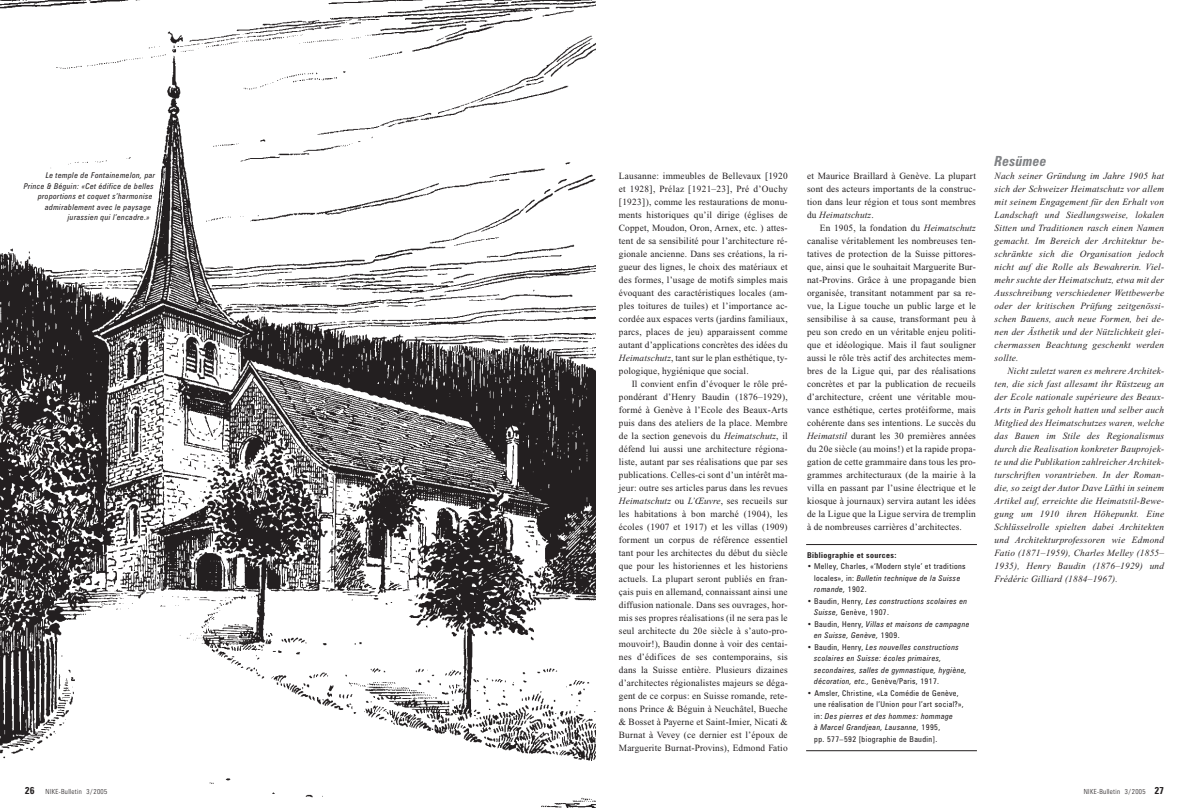
<style>
.page{position:relative;width:1191px;height:808px;background:#fff}
.page>*{position:absolute;margin:0;border:0;box-sizing:border-box;transform-origin:0 0}
.t1{font:italic 700 condensed 14px "Zurich BT";letter-spacing:.015em;color:#808285}
.t2{font:9.5px/13px "Times New Roman";letter-spacing:.015em;color:#231f20;text-align:justify}
.t3{font:italic 9.5px/13px "Times New Roman";letter-spacing:.025em;color:#231f20;text-align:justify}
.t4{font:italic condensed 8px/11.5px "Zurich BT";letter-spacing:.05em;color:#231f20}
.t5{font:condensed 8px/11.5px "Zurich BT";letter-spacing:.05em;color:#231f20}
.t6{font:700 condensed 8px "Zurich BT";letter-spacing:.05em;color:#231f20}
.t7{font:300 condensed 7px "Zurich BT";letter-spacing:.045em;color:#231f20}
.s1{font-style:italic}
.s2{font-style:normal}
.s3{font-weight:700;font-size:10px}
</style>
<div class="page">
<img style="left:0;top:0;width:595px;height:808px">
<hr style="left:806px;top:544px;width:171px;height:1px;background:#231f20">
<hr style="left:806px;top:750px;width:171px;height:1px;background:#231f20">
<p class="t4" style="left:46px;top:170px;width:111px">Le temple de Fontainemelon, par</p>
<p class="t4" style="left:24px;top:181px;width:132px">Prince &amp; Béguin: «Cet édifice de belles</p>
<p class="t4" style="left:38px;top:191px;width:116px">proportions et coquet s’harmonise</p>
<p class="t4" style="left:45px;top:202px;width:107px">admirablement avec le paysage</p>
<p class="t4" style="left:68px;top:212px;width:83px">jurassien qui l’encadre.»</p>
<p class="t2" style="left:619px;top:170px;width:170px">Lausanne: immeubles de Bellevaux [1920 et 1928], Prélaz [1921–23], Pré d’Ouchy [1923]), comme les restaurations de monu&shy;ments historiques qu’il dirige (églises de Coppet, Moudon, Oron, Arnex, etc. ) attes&shy;tent de sa sensibilité pour l’architecture ré&shy;gionale ancienne. Dans ses créations, la ri&shy;gueur des lignes, le choix des matériaux et des formes, l’usage de motifs simples mais évoquant des caractéristiques locales (am&shy;ples toitures de tuiles) et l’importance ac&shy;cordée aux espaces verts (jardins familiaux, parcs, places de jeu) apparaissent comme autant d’applications concrètes des idées du <span class="s1">Heimatschutz</span>, tant sur le plan esthétique, ty&shy;pologique, hygiénique que social.</p>
<p class="t2" style="left:619px;top:378px;width:170px;text-indent:13px">Il convient enfin d’évoquer le rôle pré&shy;pondérant d’Henry Baudin (1876–1929), formé à Genève à l’Ecole des Beaux-Arts puis dans des ateliers de la place. Membre de la section genevois du <span class="s1">Heimatschutz</span>, il défend lui aussi une architecture régiona&shy;liste, autant par ses réalisations que par ses publications. Celles-ci sont d’un intérêt ma&shy;jeur: outre ses articles parus dans les revues <span class="s1">Heimatschutz</span> ou <span class="s1">L’Œuvre</span>, ses recueils sur les habitations à bon marché (1904), les écoles (1907 et 1917) et les villas (1909) forment un corpus de référence essentiel tant pour les architectes du début du siècle que pour les historiennes et les historiens actuels. La plupart seront publiés en fran&shy;çais puis en allemand, connaissant ainsi une diffusion nationale. Dans ses ouvrages, hor&shy;mis ses propres réalisations (il ne sera pas le seul architecte du 20e siècle à s’auto-pro&shy;mouvoir!), Baudin donne à voir des centai&shy;nes d’édifices de ses contemporains, sis dans la Suisse entière. Plusieurs dizaines d’architectes régionalistes majeurs se déga&shy;gent de ce corpus: en Suisse romande, rete&shy;nons Prince &amp; Béguin à Neuchâtel, Bueche &amp; Bosset à Payerne et Saint-Imier, Nicati &amp; Burnat à Vevey (ce dernier est l’époux de Marguerite Burnat-Provins), Edmond Fatio</p>
<p class="t2" style="left:807px;top:170px;width:170px">et Maurice Braillard à Genève. La plupart sont des acteurs importants de la construc&shy;tion dans leur région et tous sont membres du <span class="s1">Heimatschutz</span>.</p>
<p class="t2" style="left:807px;top:222px;width:170px;text-indent:13px">En 1905, la fondation du <span class="s1">Heimatschutz </span>canalise véritablement les nombreuses ten&shy;tatives de protection de la Suisse pittores&shy;que, ainsi que le souhaitait Marguerite Bur&shy;nat-Provins. Grâce à une propagande bien organisée, transitant notamment par sa re&shy;vue, la Ligue touche un public large et le sensibilise à sa cause, transformant peu à peu son credo en un véritable enjeu politi&shy;que et idéologique. Mais il faut souligner aussi le rôle très actif des architectes mem&shy;bres de la Ligue qui, par des réalisations concrètes et par la publication de recueils d’architecture, créent une véritable mou&shy;vance esthétique, certes protéiforme, mais cohérente dans ses intentions. Le succès du <span class="s1">Heimatstil</span> durant les 30 premières années du 20e siècle (au moins!) et la rapide propa&shy;gation de cette grammaire dans tous les pro&shy;grammes architecturaux (de la mairie à la villa en passant par l’usine électrique et le kiosque à journaux) servira autant les idées de la Ligue que la Ligue servira de tremplin à de nombreuses carrières d’architectes.</p>
<p class="t6" style="left:807px;top:552px;width:91px">Bibliographie et sources:</p>
<p class="t5" style="left:814px;top:561px;width:153px;text-indent:-7px">• Melley, Charles, «‘Modern style’ et traditions locales», in: <span class="s1">Bulletin technique de la Suisse romande,</span> 1902.</p>
<p class="t4" style="left:814px;top:596px;width:154px;text-indent:-7px"><span class="s2">• Baudin, Henry,</span> Les constructions scolaires en<br>Suisse, <span class="s2">Genève, 1907.</span></p>
<p class="t4" style="left:814px;top:619px;width:157px;text-indent:-7px"><span class="s2">• Baudin, Henry,</span> Villas et maisons de campagne en Suisse, Genève, <span class="s2">1909.</span></p>
<p class="t4" style="left:814px;top:642px;width:154px;text-indent:-7px"><span class="s2">• Baudin, Henry,</span> Les nouvelles constructions scolaires en Suisse: écoles primaires, secondaires, salles de gymnastique, hygiène, décoration, etc., <span class="s2">Genève/Paris, 1917.</span></p>
<p class="t5" style="left:814px;top:688px;width:151px;text-indent:-7px">• Amsler, Christine, «La Comédie de Genève, une réalisation de l’Union pour l’art social?», in: <span class="s1">Des pierres et des hommes: hommage<br>à Marcel Grandjean, Lausanne,</span> 1995,<br>pp. 577–592 [biographie de Baudin].</p>
<h1 class="t1" style="left:994px;top:156px;width:53px">Resümee</h1>
<p class="t3" style="left:994px;top:170px;width:171px">Nach seiner Gründung im Jahre 1905 hat sich der Schweizer Heimatschutz vor allem mit seinem Engagement für den Erhalt von Landschaft und Siedlungsweise, lokalen Sitten und Traditionen rasch einen Namen gemacht. Im Bereich der Architektur be&shy;schränkte sich die Organisation jedoch nicht auf die Rolle als Bewahrerin. Viel&shy;mehr suchte der Heimatschutz, etwa mit der Ausschreibung verschiedener Wettbewerbe oder der kritischen Prüfung zeitgenössi&shy;schen Bauens, auch neue Formen, bei de&shy;nen der Ästhetik und der Nützlichkeit glei&shy;chermassen Beachtung geschenkt werden sollte.</p>
<p class="t3" style="left:994px;top:365px;width:171px;text-indent:13px">Nicht zuletzt waren es mehrere Architek&shy;ten, die sich fast allesamt ihr Rüstzeug an der Ecole nationale supérieure des Beaux-Arts in Paris geholt hatten und selber auch Mitglied des Heimatschutzes waren, welche das Bauen im Stile des Regionalismus durch die Realisation konkreter Bauprojek&shy;te und die Publikation zahlreicher Architek&shy;turschriften vorantrieben. In der Roman&shy;die, so zeigt der Autor Dave Lüthi in seinem Artikel auf, erreichte die Heimatstil-Bewe&shy;gung um 1910 ihren Höhepunkt. Eine Schlüsselrolle spielten dabei Architekten und Architekturprofessoren wie Edmond Fatio (1871–1959), Charles Melley (1855– 1935), Henry Baudin (1876–1929) und Frédéric Gilliard (1884–1967).</p>
<p class="t7" style="left:25px;top:789px;width:84px"><span class="s3">26</span> NIKE-Bulletin 3/2005</p>
<p class="t7" style="left:1083px;top:789px;width:82px">NIKE-Bulletin 3/2005 <span class="s3">27</span></p>
</div>
